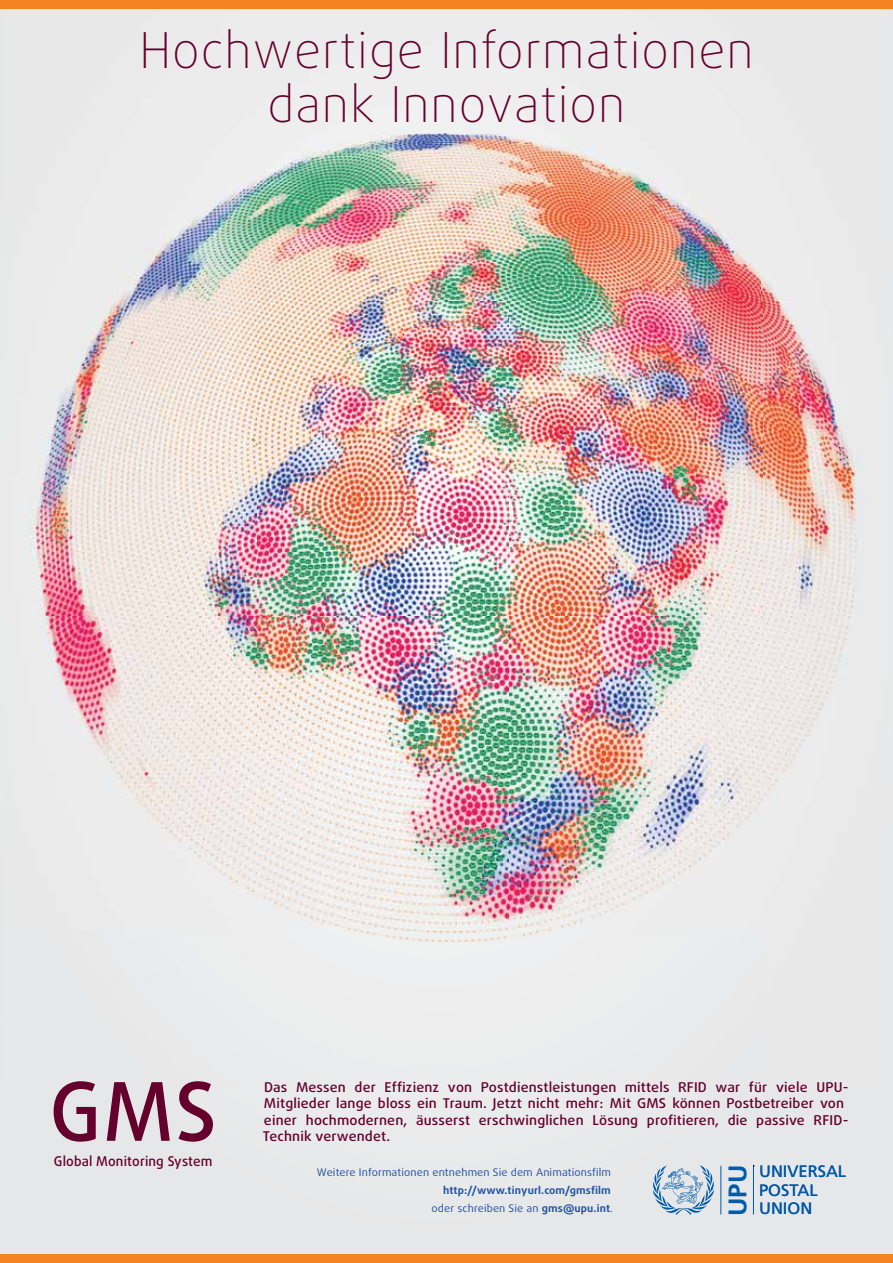
<style>
.page{position:relative;width:893px;height:1263px;background:#fff}
.page>*{position:absolute;margin:0;border:0;box-sizing:border-box;transform-origin:0 0}
.t1{font:500 81px "Daxline Pro";color:#64002b}
.t2{font:100 49.5px/54px "Daxline Pro";letter-spacing:.02em;color:#64002b;text-align:center}
.t3{font:700 25.5px "Frutiger";color:#005baa}
.t4{font:16.5px/18.5px "Frutiger";color:#1d5aa9}
.t5{font:500 13.5px/16.5px "Daxline Pro";letter-spacing:.01em;color:#64002b;scale:1.05 1}
.t6{font:500 13.5px "Daxline Pro";letter-spacing:.01em;color:#64002b}
.t7{font:700 10.5px/18px "Daxline Pro";letter-spacing:.01em;color:#2153a5;text-align:right;scale:1.05 1}
.t8{font:10.5px "Daxline Pro";letter-spacing:.01em;color:#2153a5;scale:1.05 1}
.s1{font-weight:400}
</style>
<div class="page">
<div style="left:0;top:9px;width:893px;height:1245px;background:#e6e7e8"></div>
<img style="left:5px;top:9px;width:882px;height:1079px">
<div style="left:0;top:0;width:893px;height:9px;background:#f58220"></div>
<div style="left:0;top:1254px;width:893px;height:9px;background:#f58220"></div>
<hr style="left:721px;top:1166px;width:1px;height:48px;background:#005baa">
<hr style="left:753px;top:1166px;width:1px;height:48px;background:#005baa">
<svg style="left:653px;top:1165px;width:61px;height:50px"></svg>
<h2 class="t2" style="left:140px;top:24px;width:616px">Hochwertige Informationen dank Innovation</h2>
<h1 class="t1" style="left:49px;top:1058px;width:169px">GMS</h1>
<p class="t5" style="left:263px;top:1079px;width:559px">Das Messen der Effizienz von Postdienstleistungen mittels RFID war für viele UPU-Mitglieder lange bloss ein Traum. Jetzt nicht mehr: Mit GMS können Postbetreiber von einer hochmodernen, äusserst erschwinglichen Lösung profitieren, die passive RFID-Technik verwendet.</p>
<p class="t8" style="left:317px;top:1165px;width:281px">Weitere Informationen entnehmen Sie dem Animationsfilm</p>
<p class="t7" style="left:431px;top:1181px;width:174px">http://www.tinyurl.com/gmsfilm <span class="s1">oder schreiben Sie an</span> gms@upu.int<span class="s1">.</span></p>
<p class="t6" style="left:54px;top:1152px;width:160px">Global Monitoring System</p>
<h3 class="t3" style="left:722px;top:1216px;width:53px;rotate:-90deg">UPU</h3>
<p class="t4" style="left:759px;top:1162px;width:89px">UNIVERSAL<br>POSTAL<br>UNION</p>
</div>
